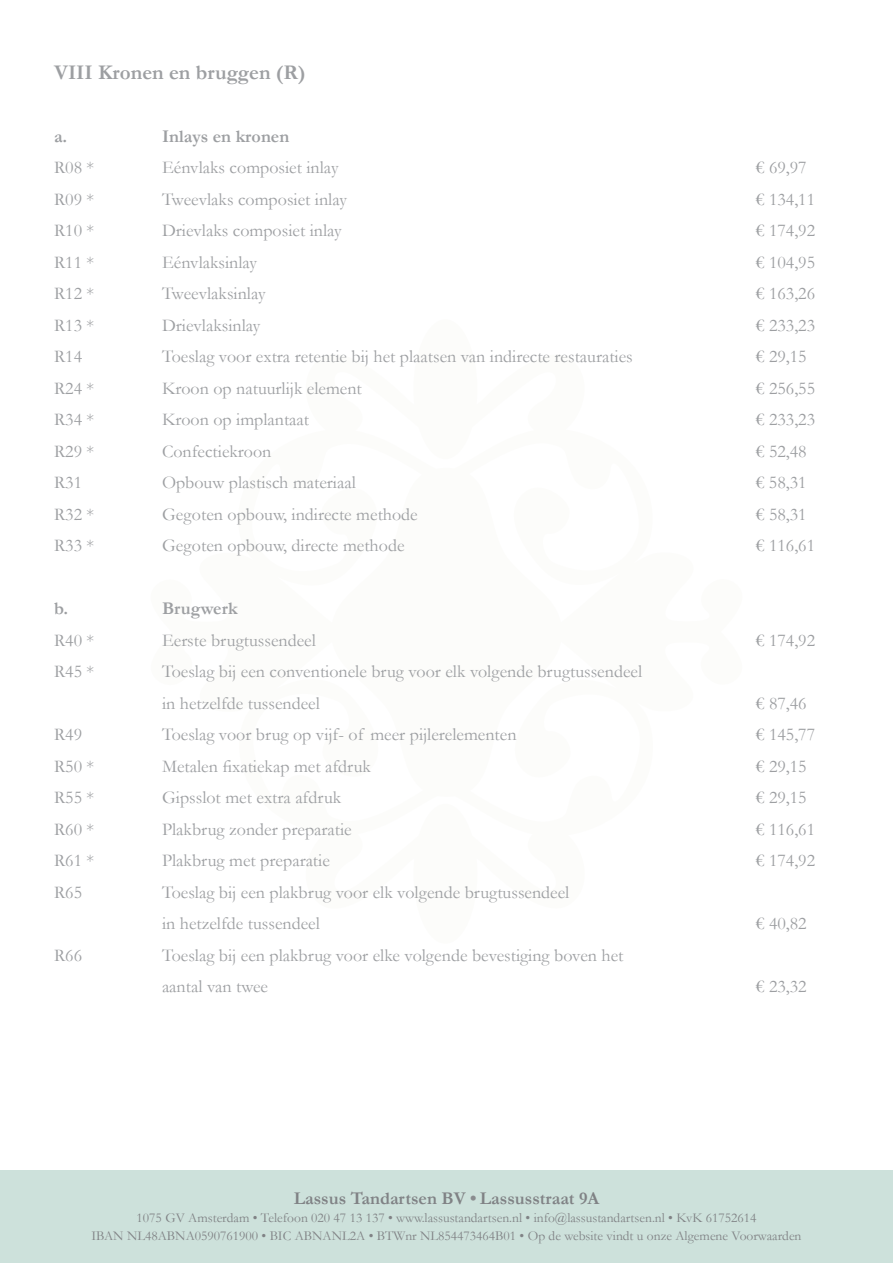
<style>
.page{position:relative;width:893px;height:1263px;background:#fff}
.page>*{position:absolute;margin:0;border:0;box-sizing:border-box;transform-origin:0 0}
.t1{font:700 21px "Garamond";color:#9d9fa2}
.t2{font:18px/31.5px "Garamond";color:#9d9fa2}
.t3{font:700 18px "Garamond";color:#808285}
.t4{font:700 18px "Garamond";color:#9d9fa2}
.t5{font:13.5px/18px "Garamond";color:#808285;text-align:center}
.s1{color:#8a8c8f}
</style>
<div class="page">
<div style="left:0;top:1171px;width:893px;height:92px;background:#cde1db"></div>
<p class="t1" style="left:54px;top:59px;width:253px">VIII Kronen en bruggen (R)</p>
<p class="t4" style="left:54px;top:125px;width:15px">a.</p>
<p class="t4" style="left:162px;top:125px;width:129px">Inlays en kronen</p>
<p class="t2" style="left:54px;top:151px;width:42px">R08 *</p>
<p class="t2" style="left:162px;top:151px;width:178px">Eénvlaks composiet inlay</p>
<p class="t2" style="left:756px;top:151px;width:52px">€ 69,97</p>
<p class="t2" style="left:54px;top:183px;width:42px">R09 *</p>
<p class="t2" style="left:162px;top:183px;width:186px">Tweevlaks composiet inlay</p>
<p class="t2" style="left:756px;top:183px;width:61px">€ 134,11</p>
<p class="t2" style="left:54px;top:214px;width:42px">R10 *</p>
<p class="t2" style="left:162px;top:214px;width:181px">Drievlaks composiet inlay</p>
<p class="t2" style="left:756px;top:214px;width:61px">€ 174,92</p>
<p class="t2" style="left:54px;top:246px;width:42px">R11 *</p>
<p class="t2" style="left:162px;top:246px;width:97px">Eénvlaksinlay</p>
<p class="t2" style="left:756px;top:246px;width:61px">€ 104,95</p>
<p class="t2" style="left:54px;top:277px;width:42px">R12 *</p>
<p class="t2" style="left:162px;top:277px;width:105px">Tweevlaksinlay</p>
<p class="t2" style="left:756px;top:277px;width:61px">€ 163,26</p>
<p class="t2" style="left:54px;top:309px;width:42px">R13 *</p>
<p class="t2" style="left:162px;top:309px;width:100px">Drievlaksinlay</p>
<p class="t2" style="left:756px;top:309px;width:61px">€ 233,23</p>
<p class="t2" style="left:54px;top:340px;width:30px">R14</p>
<p class="t2" style="left:162px;top:340px;width:472px">Toeslag voor extra retentie bij het plaatsen van indirecte restauraties</p>
<p class="t2" style="left:756px;top:340px;width:52px">€ 29,15</p>
<p class="t2" style="left:54px;top:372px;width:42px">R24 *</p>
<p class="t2" style="left:162px;top:372px;width:201px">Kroon op natuurlijk element</p>
<p class="t2" style="left:756px;top:372px;width:61px">€ 256,55</p>
<p class="t2" style="left:54px;top:403px;width:42px">R34 *</p>
<p class="t2" style="left:162px;top:403px;width:149px">Kroon op implantaat</p>
<p class="t2" style="left:756px;top:403px;width:61px">€ 233,23</p>
<p class="t2" style="left:54px;top:435px;width:42px">R29 *</p>
<p class="t2" style="left:162px;top:435px;width:111px">Confectiekroon</p>
<p class="t2" style="left:756px;top:435px;width:52px">€ 52,48</p>
<p class="t2" style="left:54px;top:466px;width:30px">R31</p>
<p class="t2" style="left:162px;top:466px;width:195px">Opbouw plastisch materiaal</p>
<p class="t2" style="left:756px;top:466px;width:52px">€ 58,31</p>
<p class="t2" style="left:54px;top:498px;width:42px">R32 *</p>
<p class="t2" style="left:162px;top:498px;width:257px">Gegoten opbouw, indirecte methode</p>
<p class="t2" style="left:756px;top:498px;width:52px">€ 58,31</p>
<p class="t2" style="left:54px;top:529px;width:42px">R33 *</p>
<p class="t2" style="left:162px;top:529px;width:244px">Gegoten opbouw, directe methode</p>
<p class="t2" style="left:756px;top:529px;width:61px">€ 116,61</p>
<p class="t4" style="left:54px;top:598px;width:16px">b.</p>
<p class="t4" style="left:162px;top:598px;width:77px">Brugwerk</p>
<p class="t2" style="left:54px;top:624px;width:42px">R40 *</p>
<p class="t2" style="left:162px;top:624px;width:155px">Eerste brugtussendeel</p>
<p class="t2" style="left:756px;top:624px;width:61px">€ 174,92</p>
<p class="t2" style="left:54px;top:655px;width:42px">R45 *</p>
<p class="t2" style="left:162px;top:655px;width:482px">Toeslag bij een conventionele brug voor elk volgende brugtussendeel in hetzelfde tussendeel</p>
<p class="t2" style="left:756px;top:687px;width:52px">€ 87,46</p>
<p class="t2" style="left:54px;top:718px;width:30px">R49</p>
<p class="t2" style="left:162px;top:718px;width:356px">Toeslag voor brug op vijf- of meer pijlerelementen</p>
<p class="t2" style="left:756px;top:718px;width:61px">€ 145,77</p>
<p class="t2" style="left:54px;top:750px;width:42px">R50 *</p>
<p class="t2" style="left:162px;top:750px;width:211px">Metalen fixatiekap met afdruk</p>
<p class="t2" style="left:756px;top:750px;width:52px">€ 29,15</p>
<p class="t2" style="left:54px;top:781px;width:42px">R55 *</p>
<p class="t2" style="left:162px;top:781px;width:181px">Gipsslot met extra afdruk</p>
<p class="t2" style="left:756px;top:781px;width:52px">€ 29,15</p>
<p class="t2" style="left:54px;top:813px;width:42px">R60 *</p>
<p class="t2" style="left:162px;top:813px;width:191px">Plakbrug zonder preparatie</p>
<p class="t2" style="left:756px;top:813px;width:61px">€ 116,61</p>
<p class="t2" style="left:54px;top:844px;width:42px">R61 *</p>
<p class="t2" style="left:162px;top:844px;width:169px">Plakbrug met preparatie</p>
<p class="t2" style="left:756px;top:844px;width:61px">€ 174,92</p>
<p class="t2" style="left:54px;top:876px;width:30px">R65</p>
<p class="t2" style="left:162px;top:876px;width:409px">Toeslag bij een plakbrug voor elk volgende brugtussendeel in hetzelfde tussendeel</p>
<p class="t2" style="left:756px;top:907px;width:52px">€ 40,82</p>
<p class="t2" style="left:54px;top:939px;width:30px">R66</p>
<p class="t2" style="left:162px;top:939px;width:463px">Toeslag bij een plakbrug voor elke volgende bevestiging boven het aantal van twee</p>
<p class="t2" style="left:756px;top:970px;width:52px">€ 23,32</p>
<p class="t3" style="left:294px;top:1187px;width:307px">Lassus Tandartsen BV <span class="s1">•</span> Lassusstraat 9A</p>
<p class="t5" style="left:91px;top:1208px;width:712px">1075 GV Amsterdam • Telefoon 020 47 13 137 • www.lassustandartsen.nl • info@lassustandartsen.nl • KvK 61752614<br>IBAN NL48ABNA0590761900 • BIC ABNANL2A • BTWnr NL854473464B01 • Op de website vindt u onze Algemene Voorwaarden</p>
</div>
